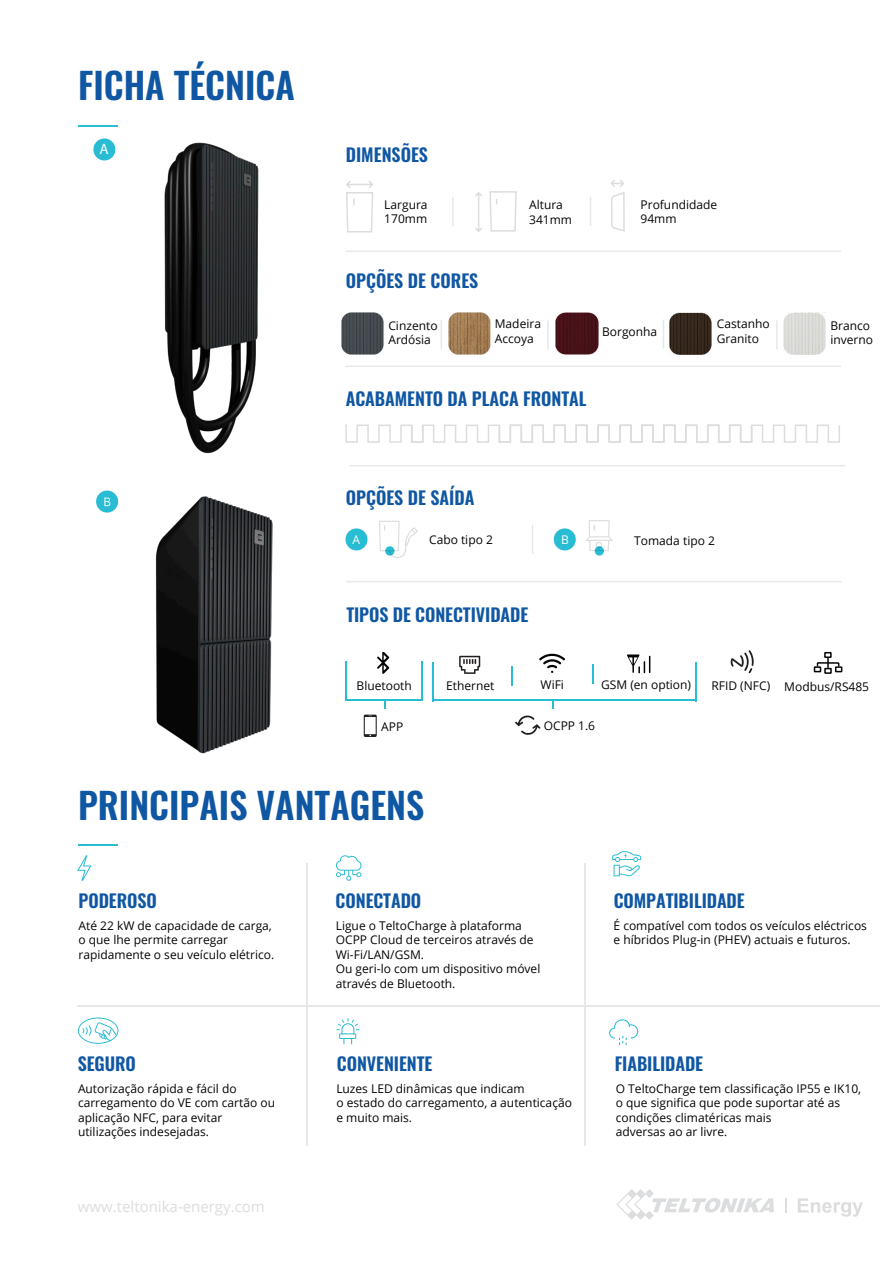
<style>
.page{position:relative;width:893px;height:1263px;background:#fff}
.page>*{position:absolute;margin:0;border:0;box-sizing:border-box;transform-origin:0 0}
.t1{font:36px "Oswald";color:#1057a3}
.t2{font:18px "Oswald";letter-spacing:-.005em;color:#1057a3}
.t3{font:15px "Open Sans";color:#dcddde}
.t4{font:15px "Myriad Pro";color:#fff}
.t5{font:12px/14.4px "Open Sans";color:#040503}
.t6{font:12px "Open Sans";color:#fff}
</style>
<div class="page">
<hr style="left:345px;top:365px;width:496px;height:2px;background:#e7e8e9">
<hr style="left:345px;top:250px;width:496px;height:2px;background:#e7e8e9">
<hr style="left:350px;top:465px;width:495px;height:1px;background:#e7e8e9">
<hr style="left:346px;top:581px;width:496px;height:1px;background:#e7e8e9">
<hr style="left:452px;top:197px;width:2px;height:29px;background:#e7e8e9">
<svg style="left:590px;top:197px;width:1px;height:29px"></svg>
<svg style="left:532px;top:525px;width:1px;height:29px"></svg>
<svg style="left:346px;top:181px;width:28px;height:52px"></svg>
<svg style="left:475px;top:191px;width:42px;height:41px"></svg>
<svg style="left:345px;top:424px;width:495px;height:19px"></svg>
<hr style="left:79px;top:126px;width:39px;height:1px;background:#29bdd4">
<hr style="left:79px;top:844px;width:39px;height:2px;background:#29bdd4">
<hr style="left:77px;top:1005px;width:802px;height:2px;background:#e7e8e9">
<hr style="left:306px;top:864px;width:2px;height:282px;background:#e7e8e9">
<hr style="left:584px;top:864px;width:2px;height:282px;background:#e7e8e9">
<svg style="left:77px;top:855px;width:15px;height:26px"></svg>
<svg style="left:336px;top:855px;width:25px;height:26px"></svg>
<svg style="left:612px;top:851px;width:29px;height:25px"></svg>
<svg style="left:78px;top:1017px;width:40px;height:27px"></svg>
<svg style="left:336px;top:1018px;width:23px;height:26px"></svg>
<svg style="left:609px;top:1019px;width:29px;height:26px"></svg>
<svg style="left:611px;top:180px;width:14px;height:52px"></svg>
<svg style="left:592px;top:664px;width:1px;height:20px"></svg>
<hr style="left:695px;top:662px;width:2px;height:39px;background:#29bdd4">
<hr style="left:432px;top:662px;width:2px;height:39px;background:#29bdd4">
<svg style="left:539px;top:653px;width:26px;height:20px"></svg>
<svg style="left:627px;top:654px;width:23px;height:19px"></svg>
<svg style="left:459px;top:656px;width:21px;height:18px"></svg>
<svg style="left:515px;top:715px;width:25px;height:20px"></svg>
<hr style="left:433px;top:700px;width:263px;height:1px;background:#29bdd4">
<svg style="left:552px;top:701px;width:2px;height:8px"></svg>
<svg style="left:379px;top:521px;width:39px;height:37px"></svg>
<svg style="left:385px;top:546px;width:9px;height:10px"></svg>
<div style="left:345px;top:528px;width:22px;height:22px;background:#29bdd4;border-radius:50%"></div>
<div style="left:554px;top:528px;width:22px;height:22px;background:#29bdd4;border-radius:50%"></div>
<svg style="left:585px;top:520px;width:28px;height:36px"></svg>
<svg style="left:595px;top:546px;width:9px;height:10px"></svg>
<hr style="left:421px;top:662px;width:1px;height:39px;background:#29bdd4">
<hr style="left:345px;top:662px;width:1px;height:39px;background:#29bdd4">
<svg style="left:377px;top:652px;width:12px;height:22px"></svg>
<svg style="left:730px;top:650px;width:24px;height:23px"></svg>
<hr style="left:345px;top:700px;width:77px;height:1px;background:#29bdd4">
<svg style="left:364px;top:715px;width:13px;height:22px"></svg>
<div style="left:824px;top:652px;width:8px;height:6px;border:2px solid #040503"></div>
<div style="left:814px;top:666px;width:7px;height:6px;border:2px solid #040503"></div>
<div style="left:824px;top:668px;width:8px;height:6px;border:2px solid #040503"></div>
<div style="left:835px;top:666px;width:7px;height:6px;border:2px solid #040503"></div>
<svg style="left:816px;top:658px;width:24px;height:9px"></svg>
<svg style="left:616px;top:1189px;width:158px;height:31px"></svg>
<svg style="left:785px;top:1198px;width:2px;height:14px"></svg>
<svg style="left:798px;top:1198px;width:65px;height:19px"></svg>
<img style="left:556px;top:312px;width:42px;height:43px">
<img style="left:669px;top:312px;width:43px;height:43px">
<img style="left:783px;top:312px;width:42px;height:43px">
<svg style="left:441px;top:320px;width:1px;height:29px"></svg>
<hr style="left:547px;top:320px;width:2px;height:29px;background:#e7e8e9">
<svg style="left:663px;top:319px;width:1px;height:29px"></svg>
<hr style="left:776px;top:320px;width:2px;height:29px;background:#e7e8e9">
<img style="left:448px;top:312px;width:43px;height:43px">
<img style="left:341px;top:312px;width:43px;height:43px">
<div style="left:96px;top:490px;width:22px;height:23px;background:#29bdd4;border-radius:50%"></div>
<svg style="left:104px;top:498px;width:6px;height:8px"></svg>
<svg style="left:93px;top:138px;width:22px;height:22px"></svg>
<div style="left:748px;top:308px;width:47px;height:5px;background:#fff"></div>
<svg style="left:511px;top:666px;width:2px;height:19px"></svg>
<img style="left:99px;top:138px;width:160px;height:316px">
<img style="left:115px;top:494px;width:158px;height:260px">
<h1 class="t1" style="left:78px;top:54px;width:218px">FICHA TÉCNICA</h1>
<p class="t4" style="left:100px;top:140px;width:11px">A</p>
<h2 class="t2" style="left:346px;top:138px;width:84px">DIMENSÕES</h2>
<p class="t5" style="left:384px;top:197px;width:45px">Largura<br>170mm</p>
<p class="t5" style="left:529px;top:197px;width:44px">Altura<br>341mm</p>
<p class="t5" style="left:640px;top:197px;width:78px">Profundidade<br>94mm</p>
<h2 class="t2" style="left:346px;top:265px;width:134px">OPÇÕES DE CORES</h2>
<p class="t5" style="left:388px;top:318px;width:51px">Cinzento<br>Ardósia</p>
<p class="t5" style="left:495px;top:316px;width:48px">Madeira<br>Accoya</p>
<p class="t5" style="left:602px;top:324px;width:57px">Borgonha</p>
<p class="t5" style="left:717px;top:316px;width:54px">Castanho<br>Granito</p>
<p class="t5" style="left:830px;top:318px;width:44px">Branco inverno</p>
<h2 class="t2" style="left:346px;top:383px;width:242px">ACABAMENTO DA PLACA FRONTAL</h2>
<h2 class="t2" style="left:346px;top:481px;width:130px">OPÇÕES DE SAÍDA</h2>
<p class="t6" style="left:352px;top:531px;width:9px">A</p>
<p class="t5" style="left:429px;top:532px;width:65px">Cabo tipo 2</p>
<p class="t6" style="left:561px;top:531px;width:9px">B</p>
<p class="t5" style="left:634px;top:533px;width:82px">Tomada tipo 2</p>
<h2 class="t2" style="left:346px;top:598px;width:183px">TIPOS DE CONECTIVIDADE</h2>
<p class="t5" style="left:446px;top:678px;width:50px">Ethernet</p>
<p class="t5" style="left:541px;top:677px;width:25px">WiFi</p>
<p class="t5" style="left:601px;top:677px;width:92px">GSM (en option)</p>
<p class="t5" style="left:544px;top:718px;width:53px">OCPP 1.6</p>
<p class="t5" style="left:357px;top:678px;width:57px">Bluetooth</p>
<p class="t5" style="left:711px;top:678px;width:60px">RFID (NFC)</p>
<p class="t5" style="left:381px;top:719px;width:24px">APP</p>
<p class="t5" style="left:784px;top:679px;width:86px">Modbus/RS485</p>
<h1 class="t1" style="left:78px;top:773px;width:348px">PRINCIPAIS VANTAGENS</h1>
<h2 class="t2" style="left:79px;top:884px;width:80px">PODEROSO</h2>
<h2 class="t2" style="left:336px;top:884px;width:87px">CONECTADO</h2>
<h2 class="t2" style="left:614px;top:884px;width:133px">COMPATIBILIDADE</h2>
<p class="t5" style="left:79px;top:918px;width:197px">Até 22 kW de capacidade de carga, o que lhe permite carregar rapidamente o seu veículo elétrico.</p>
<p class="t5" style="left:336px;top:918px;width:206px">Ligue o TeltoCharge à plataforma<br>OCPP Cloud de terceiros através de<br>Wi-Fi/LAN/GSM.<br>Ou geri-lo com um dispositivo móvel através de Bluetooth.</p>
<p class="t5" style="left:613px;top:918px;width:255px">É compatível com todos os veículos eléctricos e híbridos Plug-in (PHEV) actuais e futuros.</p>
<h2 class="t2" style="left:78px;top:1047px;width:60px">SEGURO</h2>
<h2 class="t2" style="left:337px;top:1047px;width:97px">CONVENIENTE</h2>
<h2 class="t2" style="left:615px;top:1047px;width:90px">FIABILIDADE</h2>
<p class="t5" style="left:78px;top:1081px;width:199px">Autorização rápida e fácil do carregamento do VE com cartão ou aplicação NFC, para evitar utilizações indesejadas.</p>
<p class="t5" style="left:336px;top:1081px;width:237px">Luzes LED dinâmicas que indicam<br>o estado do carregamento, a autenticação e muito mais.</p>
<p class="t5" style="left:616px;top:1081px;width:247px">O TeltoCharge tem classificação IP55 e IK10, o que significa que pode suportar até as condições climatéricas mais<br>adversas ao ar livre.</p>
<p class="t3" style="left:78px;top:1197px;width:188px">www.teltonika-energy.com</p>
</div>
